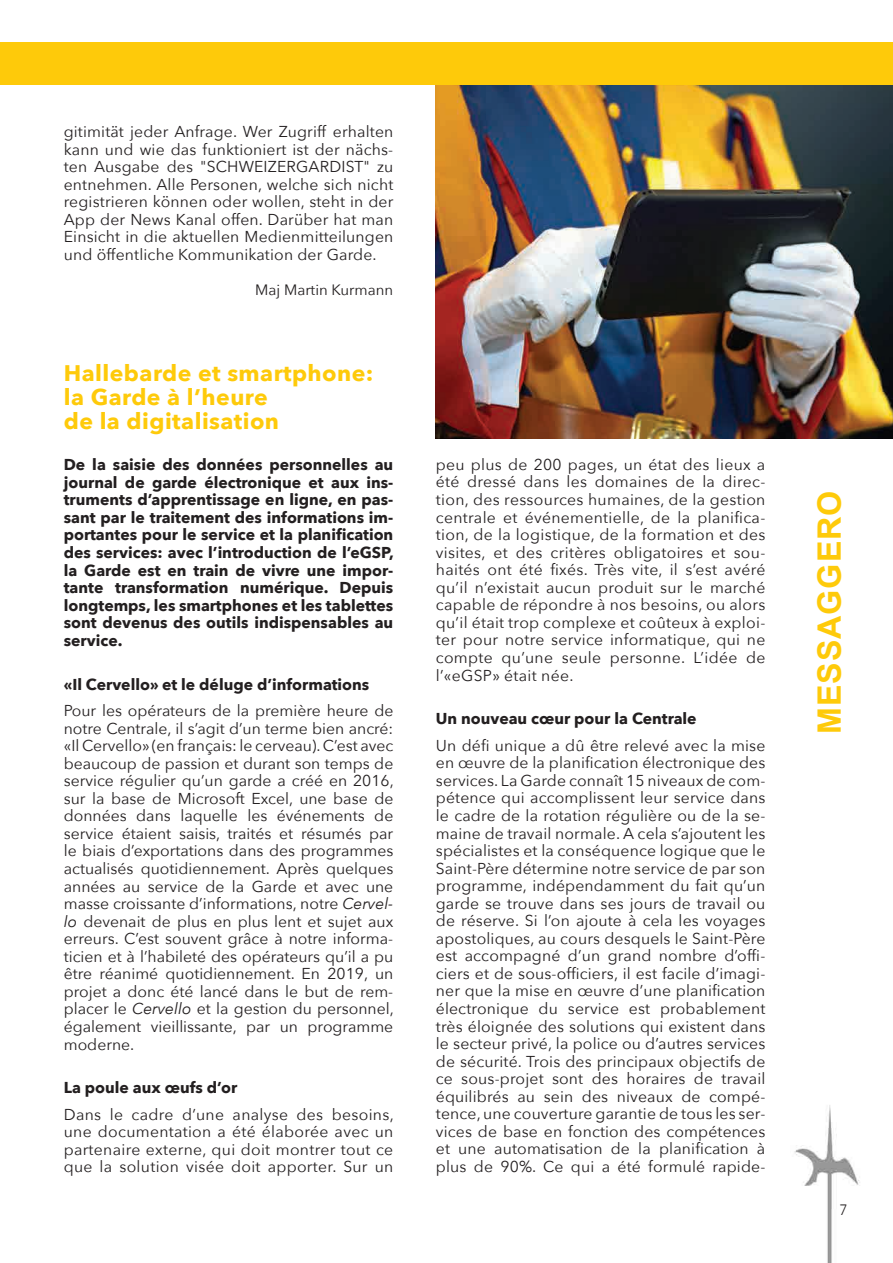
<style>
.page{position:relative;width:893px;height:1263px;background:#fff}
.page>*{position:absolute;margin:0;border:0;box-sizing:border-box;transform-origin:0 0}
.t1{font:700 32.25px "Arial";letter-spacing:.03em;color:#feca0a}
.t2{font:700 22.5px/24px "Avenir Next";letter-spacing:.02em;color:#feca0a}
.t3{font:15.75px/17.5px "Avenir Next";letter-spacing:.01em;color:#231f20;text-align:justify}
.t4{font:700 15.75px/17.5px "Avenir Next";color:#231f20;text-align:justify}
.t5{font:15px "Avenir Next";color:#231f20}
.t6{font:300 15px "Avenir";color:#231f20}
.s1{font-style:italic}
</style>
<div class="page">
<img style="left:794px;top:1105px;width:66px;height:158px">
<img style="left:436px;top:85px;width:457px;height:353px">
<div style="left:0;top:43px;width:893px;height:42px;background:#feca0a"></div>
<p class="t3" style="left:64px;top:122px;width:331px">gitimität jeder Anfrage. Wer Zugriff erhalten kann und wie das funktioniert ist der nächs&shy;ten Ausgabe des "SCHWEIZERGARDIST" zu entnehmen. Alle Personen, welche sich nicht registrieren können oder wollen, steht in der App der News Kanal offen. Darüber hat man Einsicht in die aktuellen Medienmitteilungen und öffentliche Kommunikation der Garde.</p>
<p class="t5" style="left:255px;top:277px;width:140px">Maj Martin Kurmann</p>
<p class="t2" style="left:64px;top:360px;width:311px">Hallebarde et smartphone: la Garde à l’heure<br>de la digitalisation</p>
<p class="t4" style="left:64px;top:456px;width:332px">De la saisie des données personnelles au journal de garde électronique et aux ins&shy;truments d’apprentissage en ligne, en pas&shy;sant par le traitement des informations im&shy;portantes pour le service et la planification des services: avec l’introduction de l’eGSP, la Garde est en train de vivre une impor&shy;tante transformation numérique. Depuis longtemps, les smartphones et les tablettes sont devenus des outils indispensables au service.</p>
<p class="t4" style="left:64px;top:675px;width:307px">«Il Cervello» et le déluge d’informations</p>
<p class="t3" style="left:64px;top:701px;width:332px">Pour les opérateurs de la première heure de notre Centrale, il s’agit d’un terme bien ancré: «Il Cervello» (en français: le cerveau). C’est avec beaucoup de passion et durant son temps de service régulier qu’un garde a créé en 2016, sur la base de Microsoft Excel, une base de données dans laquelle les événements de service étaient saisis, traités et résumés par le biais d’exportations dans des programmes actualisés quotidiennement. Après quelques années au service de la Garde et avec une masse croissante d’informations, notre <span class="s1">Cervel&shy;lo</span> devenait de plus en plus lent et sujet aux erreurs. C’est souvent grâce à notre informa&shy;ticien et à l’habileté des opérateurs qu’il a pu être réanimé quotidiennement. En 2019, un projet a donc été lancé dans le but de rem&shy;placer le <span class="s1">Cervello</span> et la gestion du personnel, également vieillissante, par un programme moderne.</p>
<p class="t4" style="left:64px;top:1079px;width:175px">La poule aux œufs d’or</p>
<p class="t3" style="left:64px;top:1105px;width:332px">Dans le cadre d’une analyse des besoins, une documentation a été élaborée avec un partenaire externe, qui doit montrer tout ce que la solution visée doit apporter. Sur un</p>
<p class="t3" style="left:436px;top:455px;width:331px">peu plus de 200 pages, un état des lieux a été dressé dans les domaines de la direc&shy;tion, des ressources humaines, de la gestion centrale et événementielle, de la planifica&shy;tion, de la logistique, de la formation et des visites, et des critères obligatoires et sou&shy;haités ont été fixés. Très vite, il s’est avéré qu’il n’existait aucun produit sur le marché capable de répondre à nos besoins, ou alors qu’il était trop complexe et coûteux à exploi&shy;ter pour notre service informatique, qui ne compte qu’une seule personne. L’idée de l’«eGSP» était née.</p>
<p class="t4" style="left:436px;top:710px;width:262px">Un nouveau cœur pour la Centrale</p>
<p class="t3" style="left:436px;top:736px;width:331px">Un défi unique a dû être relevé avec la mise en œuvre de la planification électronique des services. La Garde connaît 15 niveaux de com&shy;pétence qui accomplissent leur service dans le cadre de la rotation régulière ou de la se&shy;maine de travail normale. A cela s’ajoutent les spécialistes et la conséquence logique que le Saint-Père détermine notre service de par son programme, indépendamment du fait qu’un garde se trouve dans ses jours de travail ou de réserve. Si l’on ajoute à cela les voyages apostoliques, au cours desquels le Saint-Père est accompagné d’un grand nombre d’offi&shy;ciers et de sous-officiers, il est facile d’imagi&shy;ner que la mise en œuvre d’une planification électronique du service est probablement très éloignée des solutions qui existent dans le secteur privé, la police ou d’autres services de sécurité. Trois des principaux objectifs de ce sous-projet sont des horaires de travail équilibrés au sein des niveaux de compé&shy;tence, une couverture garantie de tous les ser&shy;vices de base en fonction des compétences et une automatisation de la planification à plus de 90%. Ce qui a été formulé rapide-</p>
<h1 class="t1" style="left:808px;top:734px;width:245px;rotate:-90deg">MESSAGGERO</h1>
<p class="t6" style="left:840px;top:1201px;width:9px">7</p>
</div>
